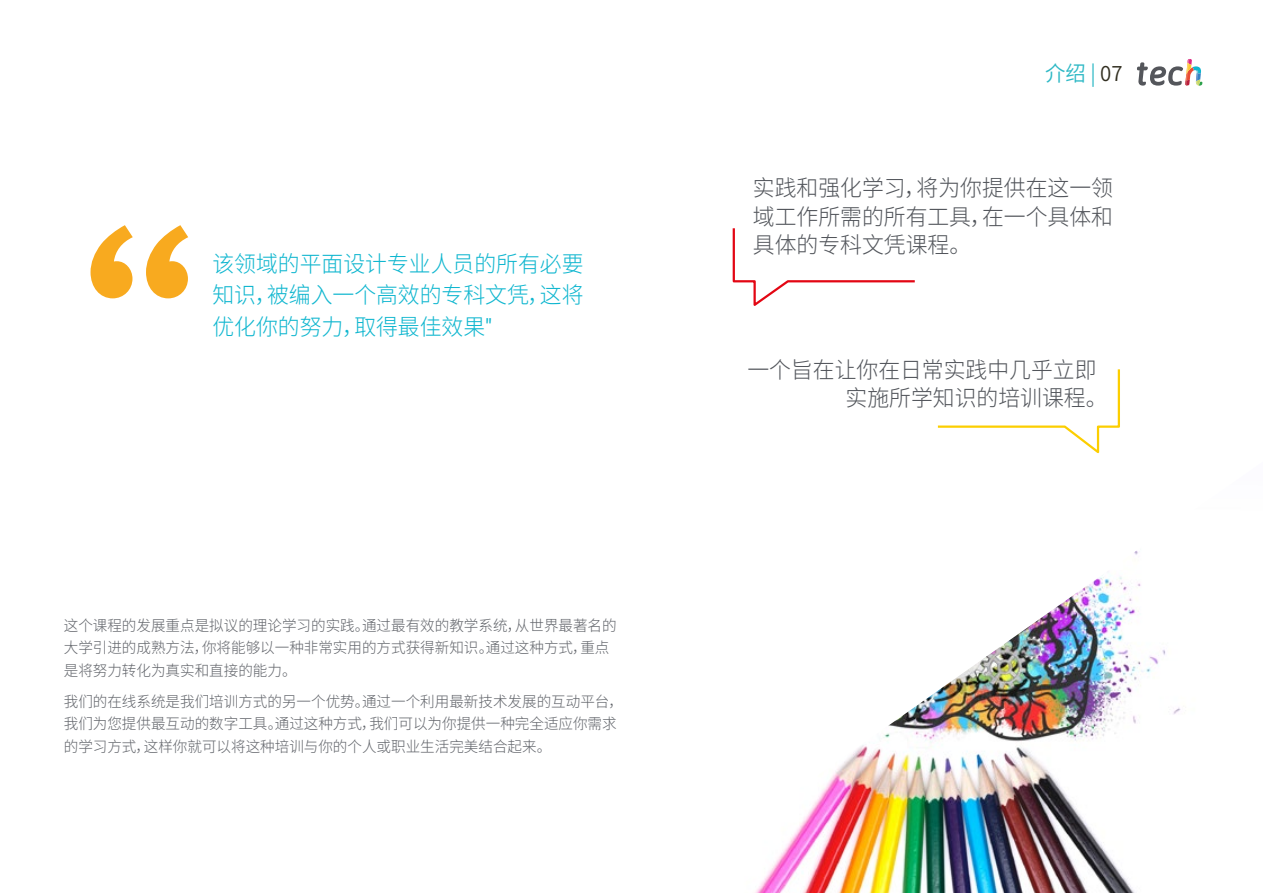
<style>
.page{position:relative;width:1263px;height:893px;background:#fff}
.page>*{position:absolute;margin:0;border:0;box-sizing:border-box;transform-origin:0 0}
.t1{font:300 22.5px/28.5px "Source Han Sans CN";color:#52555b}
.t2{font:300 22.5px/31.5px "Source Han Sans CN";color:#0fb6cf;text-align:justify}
.t3{font:21px "Source Han Sans CN";color:#2db8c5}
.t4{font:300 15px/22.5px "Source Han Sans CN";color:#61646a}
.s1{font-family:"Roboto";font-weight:400}
.s2{color:#312e20}
</style>
<div class="page">
<img style="left:755px;top:550px;width:426px;height:343px">
<svg style="left:1137px;top:59px;width:65px;height:27px"></svg>
<svg style="left:937px;top:369px;width:183px;height:85px"></svg>
<svg style="left:732px;top:228px;width:183px;height:78px"></svg>
<svg style="left:91px;top:225px;width:97px;height:73px"></svg>
<h1 class="t2" style="left:212px;top:248px;width:373px">该领域的平面设计专业人员的所有必要知识，被编入一个高效的专科文凭，这将优化你的努力，取得最佳效果<span class="s1">"</span></h1>
<p class="t4" style="left:64px;top:614px;width:554px">这个课程的发展重点是拟议的理论学习的实践。通过最有效的教学系统，从世界最著名的大学引进的成熟方法，你将能够以一种非常实用的方式获得新知识。通过这种方式，重点是将努力转化为真实和直接的能力。</p>
<p class="t4" style="left:64px;top:690px;width:561px">我们的在线系统是我们培训方式的另一个优势。通过一个利用最新技术发展的互动平台，我们为您提供最互动的数字工具。通过这种方式，我们可以为你提供一种完全适应你需求的学习方式，这样你就可以将这种培训与你的个人或职业生活完美结合起来。</p>
<h2 class="t3" style="left:1045px;top:61px;width:79px">介绍 | <span class="s2">07</span></h2>
<h1 class="t1" style="left:753px;top:174px;width:362px;text-align:justify">实践和强化学习，将为你提供在这一领域工作所需的所有工具，在一个具体和具体的专科文凭课程。</h1>
<h1 class="t1" style="left:845px;top:356px;width:264px;text-indent:-98px">一个旨在让你在日常实践中几乎立即实施所学知识的培训课程。</h1>
</div>
